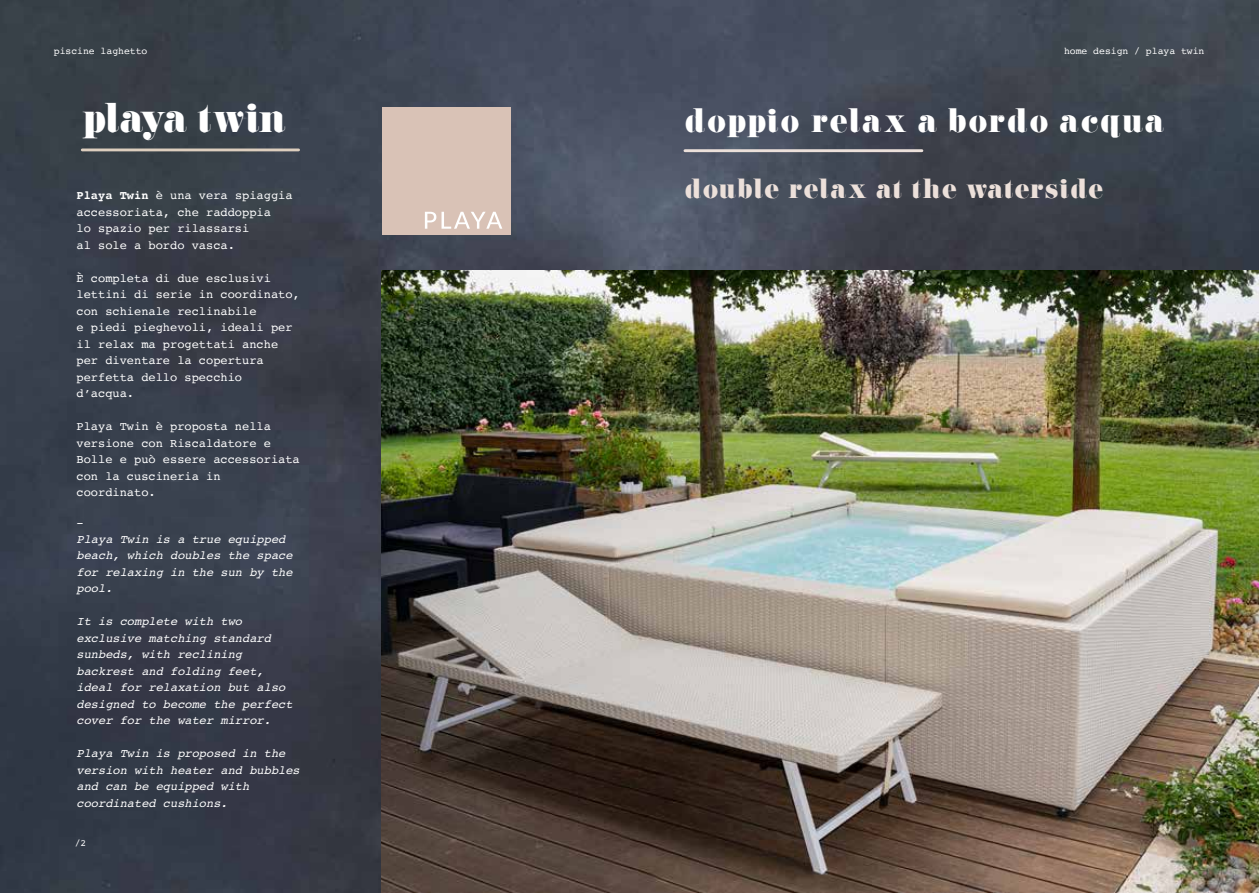
<style>
.page{position:relative;width:1259px;height:893px;background:#fff}
.page>*{position:absolute;margin:0;border:0;box-sizing:border-box;transform-origin:0 0}
.t1{font:40.5px "Spiffily NFW01";letter-spacing:-.03em;color:#fff}
.t2{font:33px "Spiffily NFW01";letter-spacing:.05em;color:#fff}
.t3{font:27px "Spiffily NFW01";letter-spacing:.05em;color:#ece0da}
.t4{font:12px/16.5px "Courier";color:#fff}
.t5{font:italic 12px/16.5px "Courier";color:#fff}
.t6{font:9.75px "Courier";color:#fff}
.t7{font:9.6px "Courier";color:#fff}
.s1{font-weight:700}
</style>
<div class="page">
<img style="left:0;top:0;width:1259px;height:893px">
<hr style="left:82px;top:148px;width:216px;height:3px;background:#ddcebe">
<hr style="left:685px;top:149px;width:237px;height:3px;background:#ece0da">
<img style="left:381px;top:271px;width:878px;height:622px">
<div style="left:383px;top:108px;width:128px;height:127px;background:#d9c2b6"></div>
<svg style="left:425px;top:212px;width:77px;height:17px"></svg>
<p class="t6" style="left:54px;top:43px;width:95px">piscine laghetto</p>
<p class="t6" style="left:1064px;top:43px;width:142px">home design / playa twin</p>
<h1 class="t1" style="left:82px;top:93px;width:206px">playa twin</h1>
<h2 class="t2" style="left:685px;top:100px;width:481px">doppio relax a bordo acqua</h2>
<h3 class="t3" style="left:685px;top:172px;width:420px">double relax at the waterside</h3>
<p class="t4" style="left:77px;top:187px;width:218px"><span class="s1">Playa Twin</span> è una vera spiaggia accessoriata, che raddoppia<br>lo spazio per rilassarsi<br>al sole a bordo vasca.</p>
<p class="t4" style="left:77px;top:269px;width:225px">È completa di due esclusivi lettini di serie in coordinato, con schienale reclinabile<br>e piedi pieghevoli, ideali per il relax ma progettati anche per diventare la copertura perfetta dello specchio d’acqua.</p>
<p class="t4" style="left:77px;top:418px;width:225px">Playa Twin è proposta nella versione con Riscaldatore e<br>Bolle e può essere accessoriata con la cuscineria in coordinato.</p>
<p class="t4" style="left:77px;top:514px;width:9px">-</p>
<p class="t5" style="left:77px;top:530px;width:218px">Playa Twin is a true equipped beach, which doubles the space for relaxing in the sun by the pool.</p>
<p class="t5" style="left:77px;top:613px;width:218px">It is complete with two exclusive matching standard sunbeds, with reclining backrest and folding feet, ideal for relaxation but also designed to become the perfect cover for the water mirror.</p>
<p class="t5" style="left:77px;top:745px;width:225px">Playa Twin is proposed in the version with heater and bubbles and can be equipped with coordinated cushions.</p>
<p class="t7" style="left:75px;top:836px;width:13px">/2</p>
</div>
